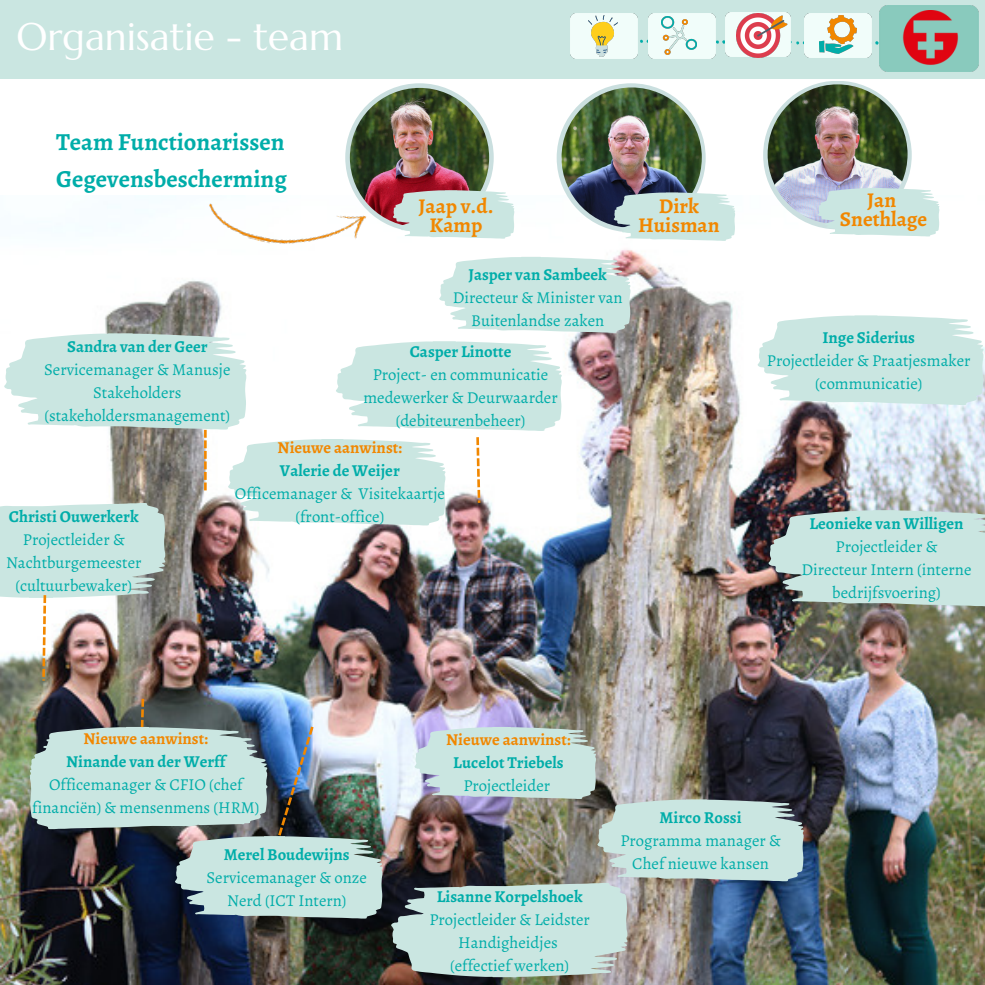
<style>
.page{position:relative;width:985px;height:985px;background:#fff}
.page>*{position:absolute;margin:0;border:0;box-sizing:border-box;transform-origin:0 0}
.t1{font:38.5px "Marcellus";color:#fff}
.t2{font:700 24.5px/36.8px "Alegreya";color:#00ada9}
.t3{font:700 21px/19.1px "Alegreya";color:#f18700;text-align:center}
.t4{font:16.62px/22.9px "Alegreya";color:#00ada9;text-align:center}
.t5{font:700 16.62px "Alegreya";color:#00ada9}
.t6{font:700 16.62px "Alegreya";color:#f18700}
</style>
<div class="page">
<img style="left:0;top:195px;width:984px;height:789px">
<div style="left:0;top:0;width:984px;height:79px;background:#cae6e1"></div>
<svg style="left:637px;top:39px;width:11px;height:4px"></svg>
<div style="left:570px;top:13px;width:67px;height:45px;background:#f1fdfa"></div>
<img style="left:588px;top:16px;width:29px;height:41px">
<svg style="left:715px;top:40px;width:163px;height:5px"></svg>
<div style="left:648px;top:13px;width:67px;height:45px;background:#f1fdfa"></div>
<img style="left:661px;top:16px;width:35px;height:39px">
<img style="left:725px;top:13px;width:64px;height:44px">
<img style="left:736px;top:14px;width:54px;height:43px">
<img style="left:879px;top:6px;width:99px;height:66px">
<div style="left:763px;top:81px;width:148px;height:148px;background:#cadfdf;border-radius:50%"></div>
<img style="left:767px;top:84px;width:140px;height:140px;border-radius:50%">
<img style="left:881px;top:10px;width:87px;height:60px">
<div style="left:804px;top:13px;width:67px;height:45px;background:#f1fdfa"></div>
<img style="left:819px;top:16px;width:37px;height:38px">
<svg style="left:757px;top:315px;width:226px;height:90px;background:#d0e8e4"></svg>
<svg style="left:768px;top:510px;width:216px;height:96px;background:#bbd3ce"></svg>
<img style="left:391px;top:726px;width:413px;height:251px">
<img style="left:0;top:257px;width:631px;height:423px">
<img style="left:29px;top:698px;width:354px;height:220px">
<svg style="left:556px;top:83px;width:149px;height:149px;background:#c8dbd9"></svg>
<img style="left:561px;top:87px;width:140px;height:141px;border-radius:50%">
<svg style="left:345px;top:83px;width:148px;height:149px"></svg>
<img style="left:350px;top:88px;width:139px;height:139px;border-radius:50%">
<svg style="left:817px;top:188px;width:122px;height:48px"></svg>
<svg style="left:613px;top:192px;width:122px;height:49px;background:#c4ddda"></svg>
<svg style="left:393px;top:190px;width:121px;height:49px;background:#ccddda"></svg>
<img style="left:204px;top:179px;width:162px;height:85px">
<p class="t1" style="left:16px;top:12px;width:328px">Organisatie - team</p>
<p class="t2" style="left:56px;top:123px;width:232px">Team Functionarissen<br>Gegevensbescherming</p>
<p class="t5" style="left:67px;top:335px;width:142px">Sandra van der Geer</p>
<p class="t4" style="left:44px;top:358px;width:188px">Servicemanager &amp; Manusje<br>Stakeholders (stakeholdersmanagement)</p>
<p class="t3" style="left:418px;top:196px;width:76px">Jaap v.d.<br>Kamp</p>
<p class="t5" style="left:468px;top:263px;width:140px">Jasper van Sambeek</p>
<p class="t4" style="left:452px;top:285px;width:171px">Directeur &amp; Minister van<br>Buitenlandse zaken</p>
<p class="t5" style="left:409px;top:340px;width:103px">Casper Linotte</p>
<p class="t4" style="left:363px;top:362px;width:196px">Project- en communicatie medewerker &amp; Deurwaarder (debiteurenbeheer)</p>
<p class="t5" style="left:9px;top:505px;width:131px">Christi Ouwerkerk</p>
<p class="t4" style="left:6px;top:528px;width:137px">Projectleider &amp;<br>Nachtburgemeester (cultuurbewaker)</p>
<p class="t6" style="left:277px;top:435px;width:126px">Nieuwe aanwinst:</p>
<p class="t5" style="left:280px;top:458px;width:121px">Valerie de Weijer</p>
<p class="t4" style="left:235px;top:481px;width:212px">Officemanager &amp; Visitekaartje (front-office)</p>
<p class="t3" style="left:638px;top:197px;width:83px">Dirk<br>Huisman</p>
<p class="t3" style="left:867px;top:190px;width:30px">Jan</p>
<p class="t3" style="left:839px;top:209px;width:89px">Snethlage</p>
<p class="t5" style="left:822px;top:326px;width:94px">Inge Siderius</p>
<p class="t4" style="left:766px;top:349px;width:205px">Projectleider &amp; Praatjesmaker (communicatie)</p>
<p class="t5" style="left:809px;top:512px;width:156px">Leonieke van Willigen</p>
<p class="t4" style="left:835px;top:534px;width:103px">Projectleider &amp;</p>
<p class="t4" style="left:801px;top:557px;width:171px">Directeur Intern (interne bedrijfsvoering)</p>
<p class="t6" style="left:84px;top:727px;width:126px">Nieuwe aanwinst:</p>
<p class="t5" style="left:66px;top:750px;width:161px">Ninande van der Werff</p>
<p class="t4" style="left:32px;top:773px;width:229px">Officemanager &amp; CFIO (chef financiën) &amp; mensenmens (HRM)</p>
<p class="t5" style="left:224px;top:843px;width:127px">Merel Boudewijns</p>
<p class="t4" style="left:206px;top:866px;width:162px">Servicemanager &amp; onze<br>Nerd (ICT Intern)</p>
<p class="t6" style="left:446px;top:728px;width:126px">Nieuwe aanwinst:</p>
<p class="t5" style="left:453px;top:751px;width:112px">Lucelot Triebels</p>
<p class="t4" style="left:463px;top:774px;width:88px">Projectleider</p>
<p class="t5" style="left:437px;top:885px;width:147px">Lisanne Korpelshoek</p>
<p class="t4" style="left:429px;top:908px;width:162px">Projectleider &amp; Leidster<br>Handigheidjes</p>
<p class="t4" style="left:450px;top:954px;width:120px">(effectief werken)</p>
<p class="t5" style="left:659px;top:806px;width:83px">Mirco Rossi</p>
<p class="t4" style="left:620px;top:829px;width:162px">Programma manager &amp;</p>
<p class="t4" style="left:632px;top:852px;width:138px">Chef nieuwe kansen</p>
</div>
